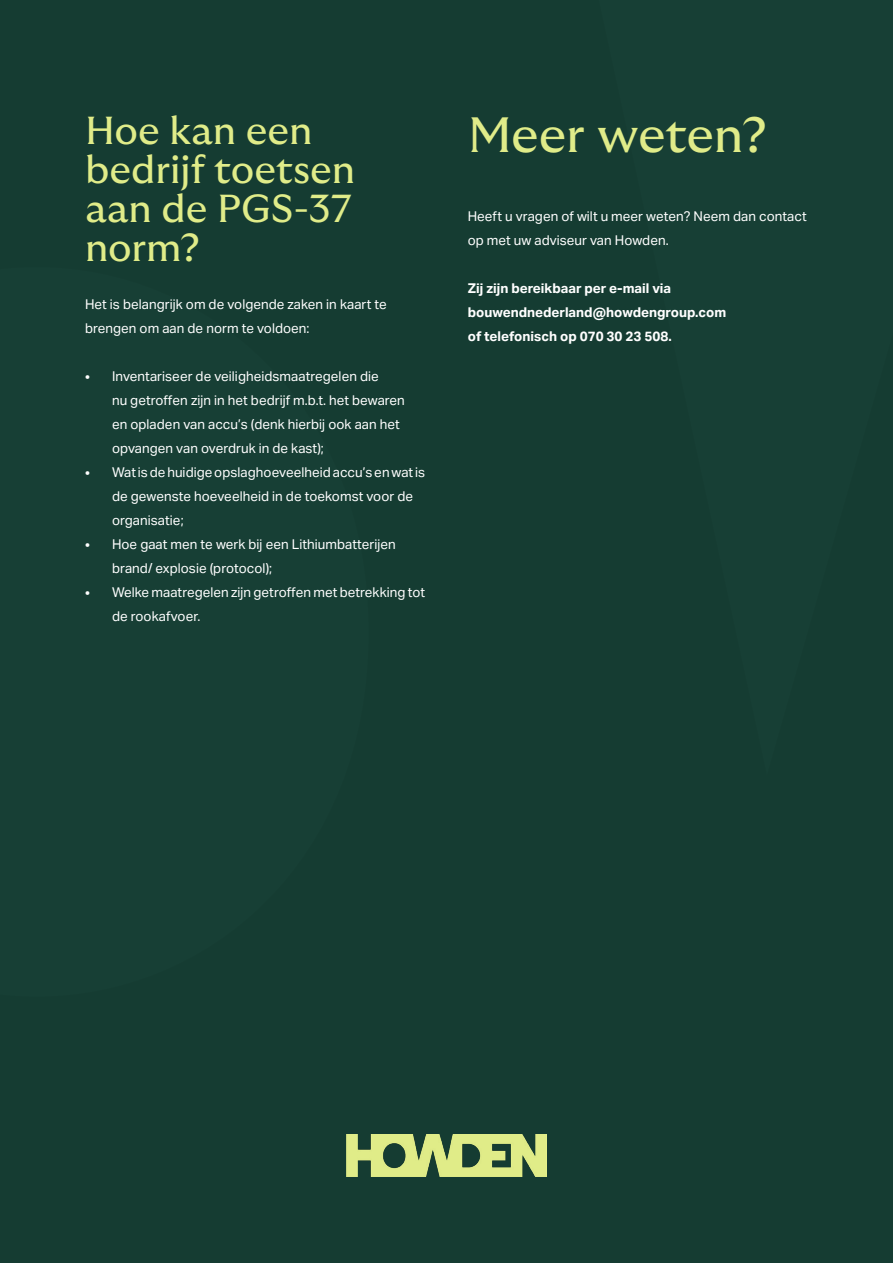
<style>
.page{position:relative;width:893px;height:1263px;background:#153c32}
.page>*{position:absolute;margin:0;border:0;box-sizing:border-box;transform-origin:0 0}
.t1{font:49.5px "GT Ultra Median";color:#e0ec89}
.t2{font:39px/39px "GT Ultra Median";color:#e0ec89}
.t3{font:13.5px/24px "Aktiv Grotesk";color:#fff}
.t4{font:700 13.5px/24px "Aktiv Grotesk";color:#fff}
</style>
<div class="page">
<img style="left:346px;top:1134px;width:201px;height:43px">
<h2 class="t2" style="left:85px;top:111px;width:271px">Hoe kan een bedrijf toetsen aan de PGS-37 norm?</h2>
<p class="t3" style="left:85px;top:292px;width:303px">Het is belangrijk om de volgende zaken in kaart te brengen om aan de norm te voldoen:</p>
<p class="t3" style="left:112px;top:364px;width:294px;text-indent:-27px">• Inventariseer de veiligheidsmaatregelen die<br>nu getroffen zijn in het bedrijf m.b.t. het bewaren en opladen van accu’s (denk hierbij ook aan het opvangen van overdruk in de kast);</p>
<p class="t3" style="left:112px;top:460px;width:315px;text-indent:-27px">• Wat is de huidige opslaghoeveelheid accu’s en wat is de gewenste hoeveelheid in de toekomst voor de organisatie;</p>
<p class="t3" style="left:112px;top:532px;width:285px;text-indent:-27px">• Hoe gaat men te werk bij een Lithiumbatterijen brand/ explosie (protocol);</p>
<p class="t3" style="left:112px;top:580px;width:315px;text-indent:-27px">• Welke maatregelen zijn getroffen met betrekking tot de rookafvoer.</p>
<h1 class="t1" style="left:468px;top:108px;width:301px">Meer weten?</h1>
<p class="t3" style="left:468px;top:205px;width:340px">Heeft u vragen of wilt u meer weten? Neem dan contact op met uw adviseur van Howden.</p>
<p class="t4" style="left:468px;top:277px;width:260px">Zij zijn bereikbaar per e-mail via bouwendnederland@howdengroup.com of telefonisch op 070 30 23 508.</p>
</div>
